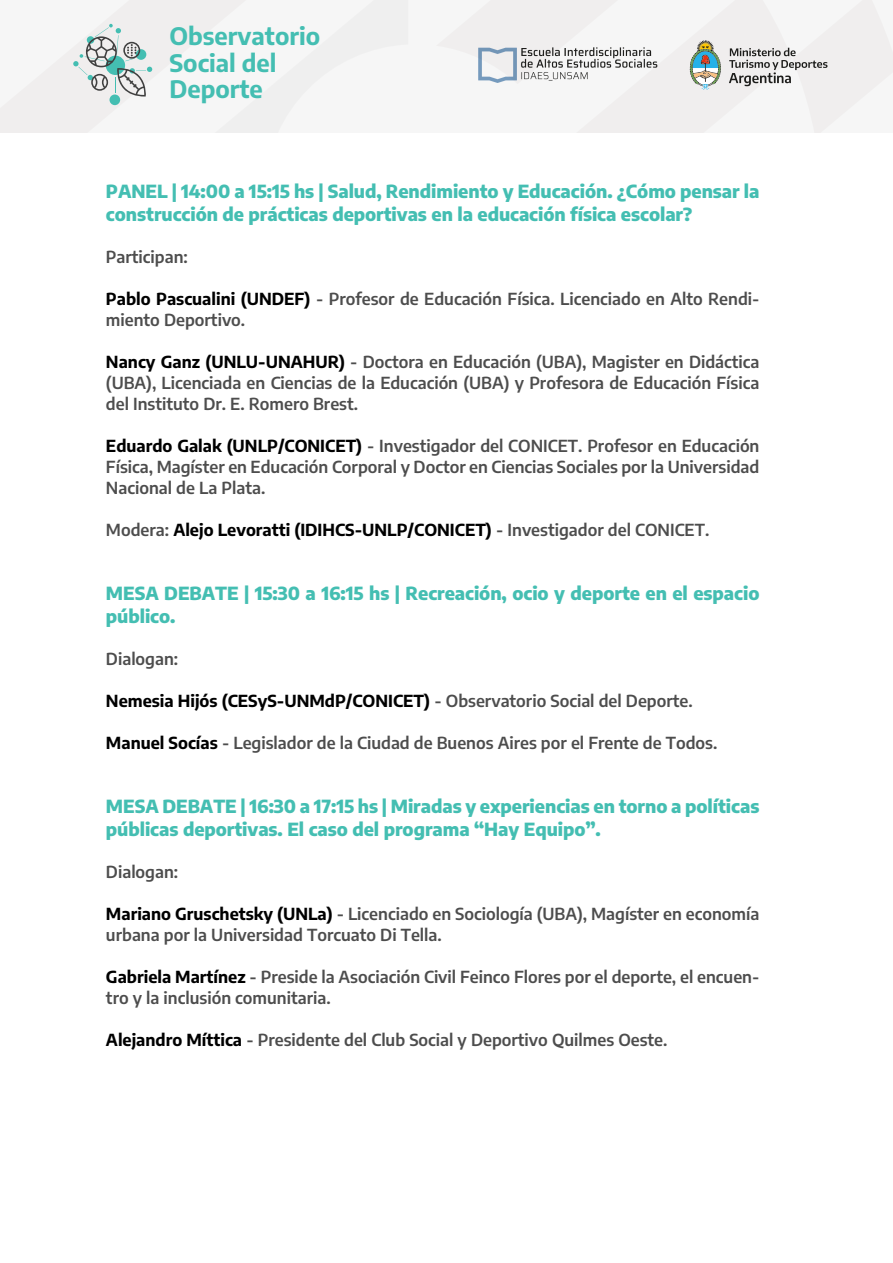
<style>
.page{position:relative;width:893px;height:1263px;background:#fff}
.page>*{position:absolute;margin:0;border:0;box-sizing:border-box;transform-origin:0 0}
.t1{font:700 24px/26.5px "Encode Sans";color:#44beb2}
.t2{font:800 18px/22.5px "Encode Sans";letter-spacing:-.005em;color:#44beb2}
.t3{font:600 16.5px/21px "Encode Sans";color:#4d4d4d}
.t4{font:700 16.5px "Encode Sans";color:#000}
.s1{font-weight:700;color:#000}
.s2{font-weight:600;color:#4d4d4d}
</style>
<div class="page">
<div style="left:0;top:0;width:409px;height:133px;background:#f6f6f6"></div>
<div style="left:436px;top:0;width:457px;height:133px;background:#f0eeee"></div>
<img style="left:469px;top:35px;width:196px;height:61px">
<div style="left:73px;top:0;width:335px;height:133px;background:#f6f6f6"></div>
<h1 class="t1" style="left:169px;top:22px;width:152px">Observatorio<br>Social del<br>Deporte</h1>
<p class="t2" style="left:106px;top:179px;width:655px">PANEL | 14:00 a 15:15 hs | Salud, Rendimiento y Educación. ¿Cómo pensar la construcción de prácticas deportivas en la educación física escolar?</p>
<p class="t3" style="left:106px;top:245px;width:83px">Participan:</p>
<p class="t3" style="left:106px;top:287px;width:655px"><span class="s1">Pablo Pascualini (UNDEF)</span> - Profesor de Educación Física. Licenciado en Alto Rendi&shy;miento Deportivo.</p>
<p class="t3" style="left:106px;top:350px;width:655px;text-align:justify"><span class="s1">Nancy Ganz (UNLU-UNAHUR)</span> - Doctora en Educación (UBA), Magister en Didáctica (UBA), Licenciada en Ciencias de la Educación (UBA) y Profesora de Educación Física del Instituto Dr. E. Romero Brest.</p>
<p class="t3" style="left:106px;top:434px;width:655px;text-align:justify"><span class="s1">Eduardo Galak (UNLP/CONICET)</span> - Investigador del CONICET. Profesor en Educación Física, Magíster en Educación Corporal y Doctor en Ciencias Sociales por la Universidad Nacional de La Plata.</p>
<p class="t4" style="left:106px;top:518px;width:605px"><span class="s2">Modera:</span> Alejo Levoratti (IDIHCS-UNLP/CONICET) <span class="s2">- Investigador del CONICET.</span></p>
<p class="t2" style="left:106px;top:581px;width:655px">MESA DEBATE | 15:30 a 16:15 hs | Recreación, ocio y deporte en el espacio público.</p>
<p class="t3" style="left:106px;top:647px;width:74px">Dialogan:</p>
<p class="t4" style="left:106px;top:689px;width:588px">Nemesia Hijós (CESyS-UNMdP/CONICET) <span class="s2">- Observatorio Social del Deporte.</span></p>
<p class="t3" style="left:106px;top:731px;width:613px"><span class="s1">Manuel Socías</span> - Legislador de la Ciudad de Buenos Aires por el Frente de Todos.</p>
<p class="t2" style="left:106px;top:794px;width:655px">MESA DEBATE | 16:30 a 17:15 hs | Miradas y experiencias en torno a políticas públicas deportivas. El caso del programa “Hay Equipo”.</p>
<p class="t3" style="left:106px;top:860px;width:74px">Dialogan:</p>
<p class="t3" style="left:106px;top:902px;width:655px"><span class="s1">Mariano Gruschetsky (UNLa)</span> - Licenciado en Sociología (UBA), Magíster en economía urbana por la Universidad Torcuato Di Tella.</p>
<p class="t3" style="left:106px;top:965px;width:655px"><span class="s1">Gabriela Martínez</span> - Preside la Asociación Civil Feinco Flores por el deporte, el encuen&shy;tro y la inclusión comunitaria.</p>
<p class="t3" style="left:106px;top:1028px;width:563px"><span class="s1">Alejandro Míttica</span> - Presidente del Club Social y Deportivo Quilmes Oeste.</p>
</div>
